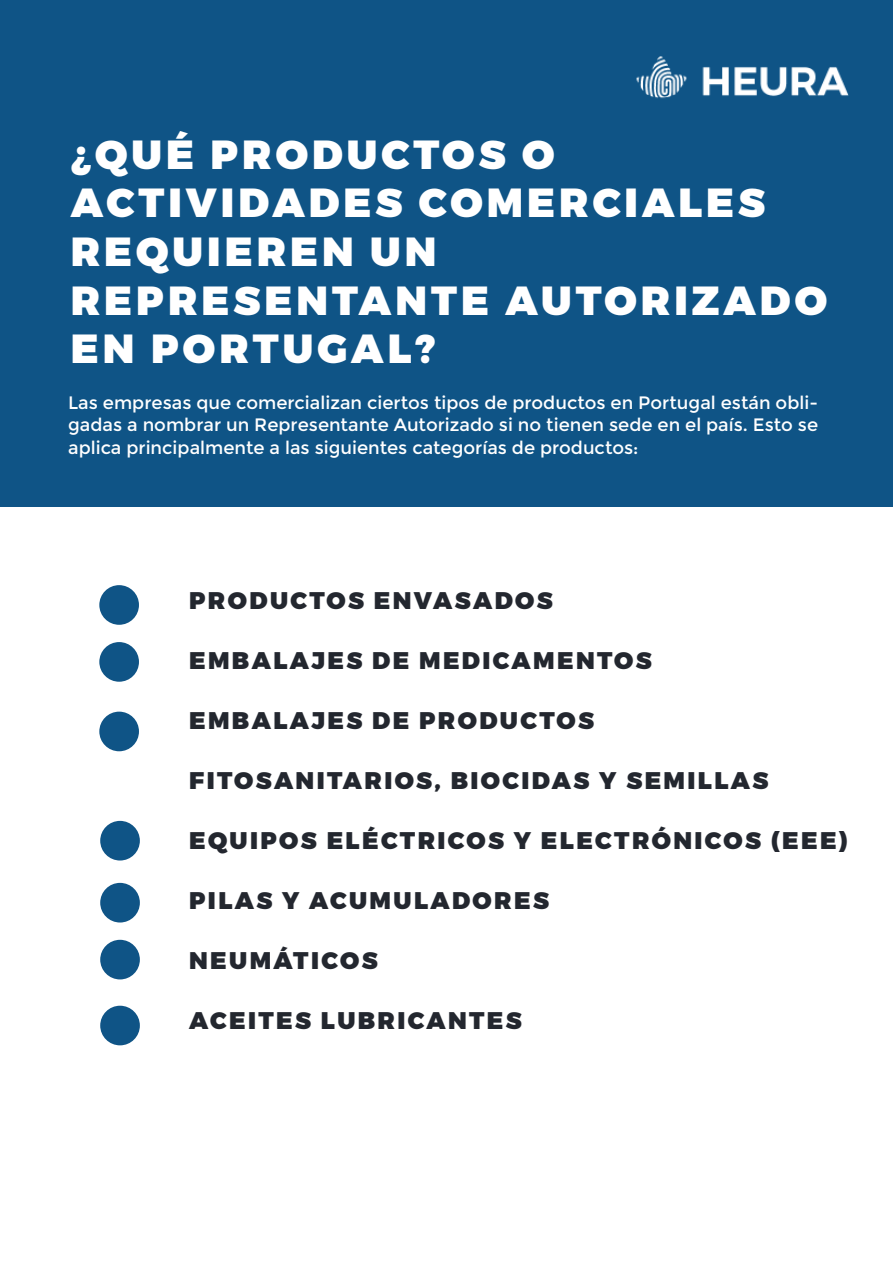
<style>
.page{position:relative;width:893px;height:1263px;background:#fff}
.page>*{position:absolute;margin:0;border:0;box-sizing:border-box;transform-origin:0 0}
.t1{font:900 40.5px/48.6px "Montserrat";letter-spacing:.1em;color:#fff}
.t2{font:900 24px "Montserrat";letter-spacing:.1em;color:#23272f}
.t3{font:18px/22.5px "Montserrat";color:#fff;text-align:justify}
</style>
<div class="page">
<div style="left:0;top:0;width:893px;height:507px;background:#0f5486"></div>
<div style="left:99px;top:585px;width:40px;height:40px;background:#0f5486;border-radius:50%"></div>
<div style="left:99px;top:642px;width:40px;height:40px;background:#0f5486;border-radius:50%"></div>
<div style="left:99px;top:712px;width:40px;height:39px;background:#0f5486;border-radius:50%"></div>
<div style="left:100px;top:821px;width:40px;height:39px;background:#0f5486;border-radius:50%"></div>
<div style="left:100px;top:883px;width:40px;height:39px;background:#0f5486;border-radius:50%"></div>
<div style="left:100px;top:940px;width:40px;height:39px;background:#0f5486;border-radius:50%"></div>
<div style="left:100px;top:1006px;width:40px;height:39px;background:#0f5486;border-radius:50%"></div>
<img style="left:636px;top:56px;width:213px;height:43px">
<h1 class="t1" style="left:71px;top:131px;width:758px">¿QUÉ PRODUCTOS O<br>ACTIVIDADES COMERCIALES<br>REQUIEREN UN<br>REPRESENTANTE AUTORIZADO<br>EN PORTUGAL?</h1>
<p class="t3" style="left:68px;top:391px;width:751px">Las empresas que comercializan ciertos tipos de productos en Portugal están obli&shy;gadas a nombrar un Representante Autorizado si no tienen sede en el país. Esto se aplica principalmente a las siguientes categorías de productos:</p>
<h2 class="t2" style="left:189px;top:585px;width:365px">PRODUCTOS ENVASADOS</h2>
<h2 class="t2" style="left:189px;top:645px;width:464px">EMBALAJES DE MEDICAMENTOS</h2>
<h2 class="t2" style="left:189px;top:705px;width:406px">EMBALAJES DE PRODUCTOS</h2>
<h2 class="t2" style="left:189px;top:765px;width:581px">FITOSANITARIOS, BIOCIDAS Y SEMILLAS</h2>
<h2 class="t2" style="left:189px;top:825px;width:660px">EQUIPOS ELÉCTRICOS Y ELECTRÓNICOS (EEE)</h2>
<h2 class="t2" style="left:189px;top:885px;width:361px">PILAS Y ACUMULADORES</h2>
<h2 class="t2" style="left:189px;top:945px;width:190px">NEUMÁTICOS</h2>
<h2 class="t2" style="left:189px;top:1005px;width:334px">ACEITES LUBRICANTES</h2>
</div>
